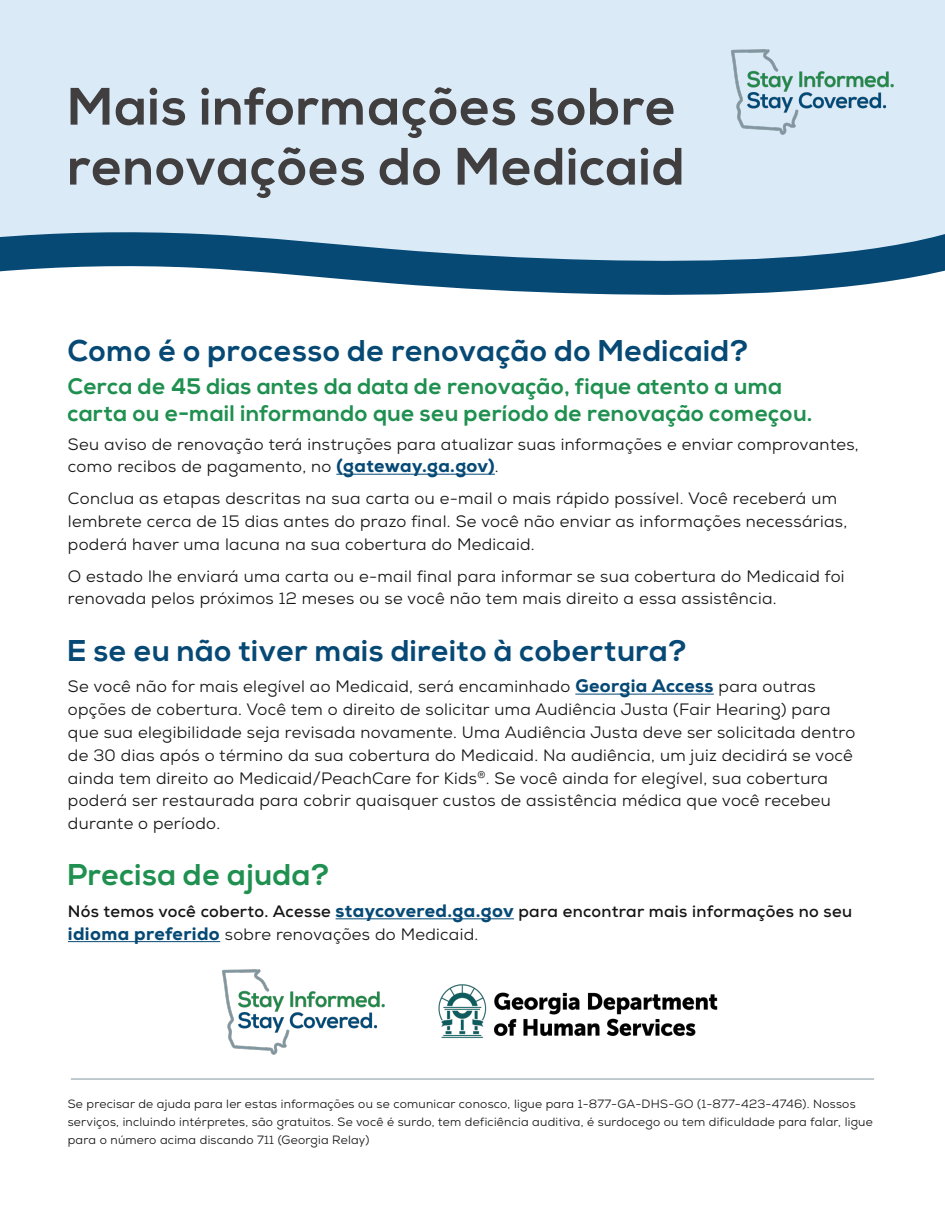
<style>
.page{position:relative;width:945px;height:1215px;background:#fff}
.page>*{position:absolute;margin:0;border:0;box-sizing:border-box;transform-origin:0 0}
.t1{font:700 52.5px/60px "Nexa";letter-spacing:.02em;color:#413e3f}
.t2{font:700 30px "Nexa";letter-spacing:.02em;color:#064975}
.t3{font:700 30px "Nexa";letter-spacing:.02em;color:#1f9050}
.t4{font:700 22.5px/27px "Nexa";letter-spacing:.02em;color:#1f9050}
.t5{font:16.5px/22.8px "Nexa";letter-spacing:.02em;color:#161516}
.t6{font:700 16.5px/22.8px "Nexa";letter-spacing:.02em;color:#161516}
.t7{font:12px/18px "Nexa";letter-spacing:.02em;color:#161516}
.s1{font-weight:800;font-size:18px;color:#064975}
.s2{font-weight:400}
</style>
<div class="page">
<div style="left:0;top:0;width:945px;height:263px;background:#dbeaf7"></div>
<img style="left:731px;top:49px;width:163px;height:85px">
<svg style="left:0;top:232px;width:945px;height:63px;fill:#064975"></svg>
<hr style="left:336px;top:474px;width:159px;height:1px;background:#064975">
<hr style="left:575px;top:694px;width:139px;height:1px;background:#064975">
<hr style="left:336px;top:918px;width:178px;height:1px;background:#064975">
<hr style="left:68px;top:941px;width:152px;height:1px;background:#064975">
<hr style="left:71px;top:1079px;width:803px;height:1px;background:#81979e">
<img style="left:222px;top:970px;width:163px;height:84px">
<img style="left:438px;top:984px;width:280px;height:54px">
<p class="t1" style="left:68px;top:78px;width:618px">Mais informações sobre renovações do Medicaid</p>
<p class="t2" style="left:68px;top:333px;width:682px">Como é o processo de renovação do Medicaid?</p>
<p class="t4" style="left:68px;top:373px;width:746px">Cerca de 45 dias antes da data de renovação, fique atento a uma carta ou e-mail informando que seu período de renovação começou.</p>
<p class="t5" style="left:68px;top:433px;width:792px">Seu aviso de renovação terá instruções para atualizar suas informações e enviar comprovantes, como recibos de pagamento, no <span class="s1">(gateway.ga.gov)</span>.</p>
<p class="t5" style="left:68px;top:487px;width:781px">Conclua as etapas descritas na sua carta ou e-mail o mais rápido possível. Você receberá um lembrete cerca de 15 dias antes do prazo final. Se você não enviar as informações necessárias, poderá haver uma lacuna na sua cobertura do Medicaid.</p>
<p class="t5" style="left:68px;top:565px;width:778px">O estado lhe enviará uma carta ou e-mail final para informar se sua cobertura do Medicaid foi renovada pelos próximos 12 meses ou se você não tem mais direito a essa assistência.</p>
<p class="t2" style="left:68px;top:633px;width:621px">E se eu não tiver mais direito à cobertura?</p>
<p class="t5" style="left:68px;top:675px;width:789px">Se você não for mais elegível ao Medicaid, será encaminhado <span class="s1">Georgia Access</span> para outras opções de cobertura. Você tem o direito de solicitar uma Audiência Justa (Fair Hearing) para que sua elegibilidade seja revisada novamente. Uma Audiência Justa deve ser solicitada dentro de 30 dias após o término da sua cobertura do Medicaid. Na audiência, um juiz decidirá se você ainda tem direito ao Medicaid/PeachCare for Kids<sup>®</sup>. Se você ainda for elegível, sua cobertura poderá ser restaurada para cobrir quaisquer custos de assistência médica que você recebeu durante o período.</p>
<p class="t3" style="left:68px;top:858px;width:263px">Precisa de ajuda?</p>
<p class="t6" style="left:68px;top:900px;width:786px">Nós temos você coberto. Acesse <span class="s1">staycovered.ga.gov</span> para encontrar mais informações no seu <span class="s1">idioma preferido</span> <span class="s2">sobre renovações do Medicaid.</span></p>
<p class="t7" style="left:68px;top:1094px;width:807px">Se precisar de ajuda para ler estas informações ou se comunicar conosco, ligue para 1-877-GA-DHS-GO (1-877-423-4746). Nossos serviços, incluindo intérpretes, são gratuitos. Se você é surdo, tem deficiência auditiva, é surdocego ou tem dificuldade para falar, ligue para o número acima discando 711 (Georgia Relay)</p>
</div>
